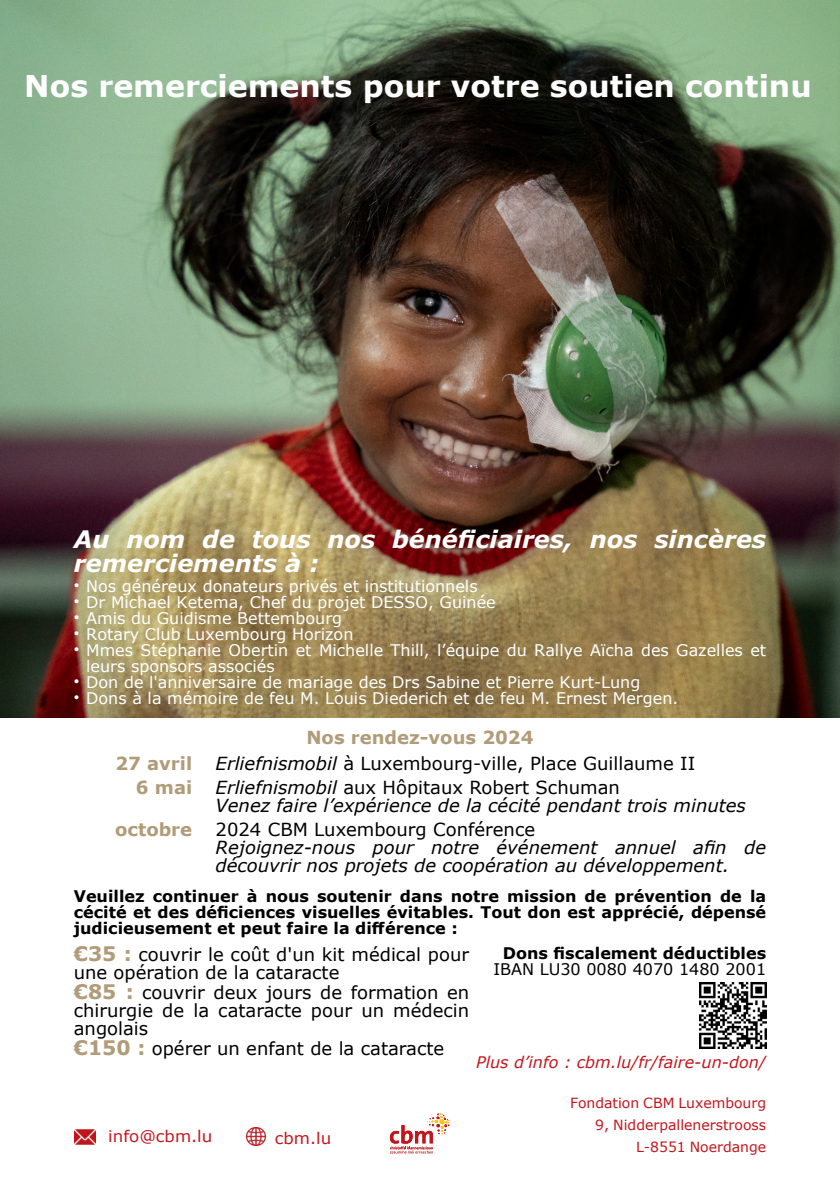
<style>
.page{position:relative;width:840px;height:1191px;background:#fff}
.page>*{position:absolute;margin:0;border:0;box-sizing:border-box;transform-origin:0 0}
.t1{font:700 30px "Verdana";color:#fff}
.t2{font:italic 700 24px/24px "Verdana";color:#fff}
.t3{font:18px/18px "Verdana";color:#000}
.t4{font:italic 18px/18px "Verdana";color:#000}
.t5{font:700 18px/24px "Verdana";color:#b09c78;text-align:right}
.t6{font:16px "Verdana";color:#fff}
.t7{font:700 16px/16px "Verdana";color:#000;text-align:justify}
.t8{font:italic 16px "Verdana";color:#c6161d}
.t9{font:16px "Verdana";color:#000}
.t10{font:16px "Verdana";color:#c6161d;scale:1.04 1}
.t11{font:14px/22px "Verdana";color:#c4151c;text-align:right}
.s1{font-family:"Arial"}
.s2{font-style:italic}
.s3{font-weight:700;font-size:20px;color:#b09c78}
</style>
<div class="page">
<img style="left:0;top:0;width:839px;height:718px">
<img style="left:699px;top:982px;width:66px;height:67px">
<img style="left:75px;top:1129px;width:20px;height:16px">
<img style="left:246px;top:1127px;width:19px;height:19px">
<svg style="left:389px;top:1113px;width:61px;height:40px"></svg>
<h1 class="t1" style="left:24px;top:74px;width:788px">Nos remerciements pour votre soutien continu</h1>
<h2 class="t2" style="left:74px;top:529px;width:693px">Au nom de tous nos bénéficiaires, nos sincères remerciements à :</h2>
<p class="t6" style="left:74px;top:579px;width:405px"><span class="s1">•</span> Nos généreux donateurs privés et institutionnels</p>
<p class="t6" style="left:74px;top:595px;width:423px"><span class="s1">•</span> Dr Michael Ketema, Chef du projet DESSO, Guinée</p>
<p class="t6" style="left:74px;top:611px;width:270px"><span class="s1">•</span> Amis du Guidisme Bettembourg</p>
<p class="t6" style="left:74px;top:627px;width:281px"><span class="s1">•</span> Rotary Club Luxembourg Horizon</p>
<p class="t6" style="left:74px;top:643px;width:693px"><span class="s1">•</span> Mmes Stéphanie Obertin et Michelle Thill, l’équipe du Rallye Aïcha des Gazelles et</p>
<p class="t6" style="left:74px;top:675px;width:568px"><span class="s1">•</span> Don de l'anniversaire de mariage des Drs Sabine et Pierre Kurt-Lung</p>
<p class="t6" style="left:74px;top:691px;width:605px"><span class="s1">•</span> Dons à la mémoire de feu M. Louis Diederich et de feu M. Ernest Mergen.</p>
<p class="t6" style="left:86px;top:659px;width:190px">leurs sponsors associés</p>
<p class="t5" style="left:115px;top:753px;width:78px">27 avril<br>6 mai</p>
<p class="t5" style="left:115px;top:819px;width:78px">octobre</p>
<p class="t5" style="left:306px;top:727px;width:228px">Nos rendez-vous 2024</p>
<p class="t3" style="left:215px;top:753px;width:481px;line-height:24px"><span class="s2">Erliefnismobil</span> à Luxembourg-ville, Place Guillaume II<br><span class="s2">Erliefnismobil</span> aux Hôpitaux Robert Schuman</p>
<p class="t4" style="left:215px;top:798px;width:531px">Venez faire l’expérience de la cécité pendant trois minutes</p>
<p class="t3" style="left:215px;top:822px;width:321px">2024 CBM Luxembourg Conférence</p>
<p class="t4" style="left:215px;top:840px;width:551px">Rejoignez-nous pour notre événement annuel afin de découvrir nos projets de coopération au développement.</p>
<p class="t7" style="left:74px;top:889px;width:693px">Veuillez continuer à nous soutenir dans notre mission de prévention de la cécité et des déficiences visuelles évitables. Tout don est apprécié, dépensé judicieusement et peut faire la différence :</p>
<p class="t7" style="left:502px;top:946px;width:265px">Dons fiscalement déductibles</p>
<p class="t9" style="left:493px;top:962px;width:274px">IBAN LU30 0080 4070 1480 2001</p>
<p class="t3" style="left:74px;top:947px;width:397px"><span class="s3">€35 :</span> couvrir le coût d'un kit médical pour une opération de la cataracte</p>
<p class="t3" style="left:74px;top:985px;width:397px;text-align:justify"><span class="s3">€85 :</span> couvrir deux jours de formation en chirurgie de la cataracte pour un médecin angolais</p>
<p class="t3" style="left:74px;top:1041px;width:372px"><span class="s3">€150 :</span> opérer un enfant de la cataracte</p>
<p class="t8" style="left:476px;top:1055px;width:291px">Plus d’info : cbm.lu/fr/faire-un-don/</p>
<p class="t10" style="left:108px;top:1130px;width:102px">info@cbm.lu</p>
<p class="t10" style="left:275px;top:1131px;width:56px">cbm.lu</p>
<p class="t11" style="left:569px;top:1092px;width:197px">Fondation CBM Luxembourg<br>9, Nidderpallenerstrooss<br>L-8551 Noerdange</p>
</div>
